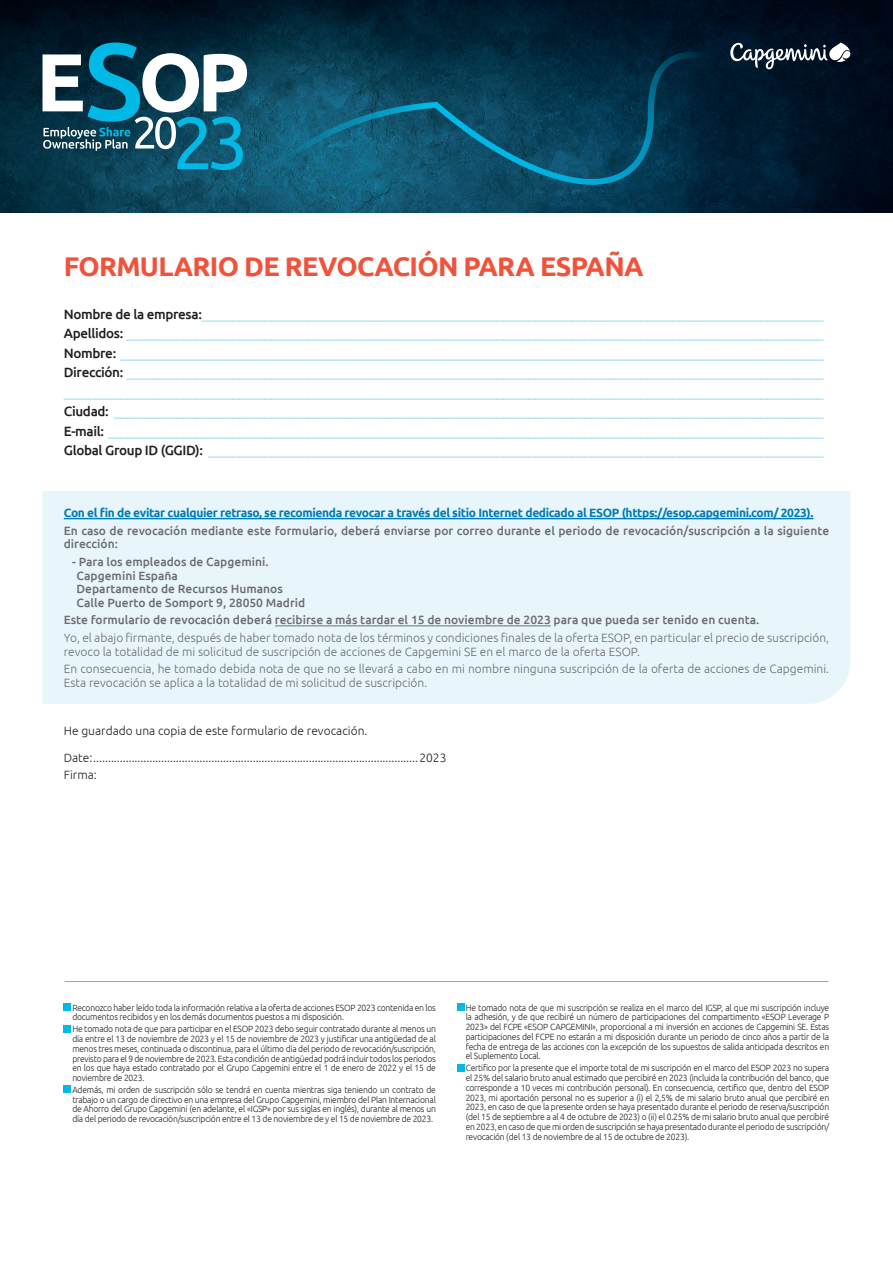
<style>
.page{position:relative;width:893px;height:1263px;background:#fff}
.page>*{position:absolute;margin:0;border:0;box-sizing:border-box;transform-origin:0 0}
.t1{font:700 27px "Ubuntu";letter-spacing:-.025em;color:#f0523c}
.t2{font:300 13.5px "Ubuntu";color:#8ed7f2}
.t3{font:300 12px/13.5px "Ubuntu";color:#6c6d70}
.t4{font:500 12px/13.5px "Ubuntu";color:#6c6d70}
.t5{font:300 12px "Ubuntu";color:#231f20}
.t6{font:700 12px "Ubuntu";letter-spacing:-.03em;color:#007cb6}
.t7{font:300 9px/9.8px "Ubuntu";letter-spacing:-.025em;color:#231f20;text-align:justify;scale:.95 1}
.s1{font-weight:500;color:#231f20}
</style>
<div class="page">
<img style="left:0;top:0;width:893px;height:213px">
<svg style="left:43px;top:43px;width:204px;height:127px"></svg>
<svg style="left:247px;top:52px;width:437px;height:144px;background:#0b4c65"></svg>
<svg style="left:730px;top:43px;width:120px;height:26px"></svg>
<div style="left:43px;top:491px;width:807px;height:213px;background:#e8f6fc"></div>
<hr style="left:64px;top:518px;width:749px;height:1px;background:#007cb6">
<hr style="left:275px;top:626px;width:276px;height:1px;background:#6c6d70">
<hr style="left:65px;top:981px;width:763px;height:1px;background:#7baed5">
<div style="left:64px;top:1003px;width:7px;height:7px;background:#00b9e7"></div>
<div style="left:64px;top:1025px;width:7px;height:7px;background:#00b9e7"></div>
<div style="left:64px;top:1086px;width:7px;height:7px;background:#00b9e7"></div>
<div style="left:457px;top:1003px;width:7px;height:7px;background:#00b9e7"></div>
<div style="left:457px;top:1064px;width:7px;height:7px;background:#00b9e7"></div>
<p class="t1" style="left:64px;top:250px;width:581px">FORMULARIO DE REVOCACIÓN PARA ESPAÑA</p>
<p class="t2" style="left:64px;top:306px;width:761px"><span class="s1">Nombre de la empresa:</span>___________________________________________________________________________________________________</p>
<p class="t2" style="left:64px;top:325px;width:761px"><span class="s1">Apellidos:</span> _______________________________________________________________________________________________________________</p>
<p class="t2" style="left:64px;top:345px;width:761px"><span class="s1">Nombre:</span> ________________________________________________________________________________________________________________</p>
<p class="t2" style="left:64px;top:364px;width:761px"><span class="s1">Dirección:</span> _______________________________________________________________________________________________________________</p>
<p class="t2" style="left:64px;top:384px;width:761px">_________________________________________________________________________________________________________________________</p>
<p class="t2" style="left:64px;top:403px;width:761px"><span class="s1">Ciudad:</span> _________________________________________________________________________________________________________________</p>
<p class="t2" style="left:64px;top:423px;width:761px"><span class="s1">E-mail:</span> __________________________________________________________________________________________________________________</p>
<p class="t2" style="left:64px;top:442px;width:761px"><span class="s1">Global Group ID (GGID):</span> __________________________________________________________________________________________________</p>
<p class="t6" style="left:64px;top:506px;width:751px">Con el fin de evitar cualquier retraso, se recomienda revocar a través del sitio Internet dedicado al ESOP (https://esop.capgemini.com/ 2023).</p>
<p class="t4" style="left:64px;top:523px;width:767px">En caso de revocación mediante este formulario, deberá enviarse por correo durante el periodo de revocación/suscripción a la siguiente dirección:</p>
<p class="t4" style="left:72px;top:555px;width:198px">- Para los empleados de Capgemini.</p>
<p class="t4" style="left:77px;top:568px;width:103px">Capgemini España</p>
<p class="t4" style="left:77px;top:582px;width:208px">Departamento de Recursos Humanos</p>
<p class="t4" style="left:77px;top:595px;width:230px">Calle Puerto de Somport 9, 28050 Madrid</p>
<p class="t4" style="left:64px;top:613px;width:697px">Este formulario de revocación deberá recibirse a más tardar el 15 de noviembre de 2023 para que pueda ser tenido en cuenta.</p>
<p class="t3" style="left:64px;top:631px;width:767px">Yo, el abajo firmante, después de haber tomado nota de los términos y condiciones finales de la oferta ESOP, en particular el precio de suscripción, revoco la totalidad de mi solicitud de suscripción de acciones de Capgemini SE en el marco de la oferta ESOP.</p>
<p class="t3" style="left:64px;top:662px;width:767px">En consecuencia, he tomado debida nota de que no se llevará a cabo en mi nombre ninguna suscripción de la oferta de acciones de Capgemini.<br>Esta revocación se aplica a la totalidad de mi solicitud de suscripción.</p>
<p class="t5" style="left:64px;top:723px;width:305px">He guardado una copia de este formulario de revocación.</p>
<p class="t5" style="left:64px;top:750px;width:384px">Date:..............................................................................................................2023</p>
<p class="t5" style="left:64px;top:768px;width:34px">Firma:</p>
<p class="t7" style="left:72px;top:1002px;width:384px">Reconozco haber leído toda la información relativa a la oferta de acciones ESOP 2023 contenida en los documentos recibidos y en los demás documentos puestos a mi disposición.</p>
<p class="t7" style="left:72px;top:1024px;width:384px">He tomado nota de que para participar en el ESOP 2023 debo seguir contratado durante al menos un día entre el 13 de noviembre de 2023 y el 15 de noviembre de 2023 y justificar una antigüedad de al menos tres meses, continuada o discontinua, para el último día del periodo de revocación/suscripción, previsto para el 9 de noviembre de 2023. Esta condición de antigüedad podrá incluir todos los periodos en los que haya estado contratado por el Grupo Capgemini entre el 1 de enero de 2022 y el 15 de noviembre de 2023.</p>
<p class="t7" style="left:72px;top:1084px;width:384px">Además, mi orden de suscripción sólo se tendrá en cuenta mientras siga teniendo un contrato de trabajo o un cargo de directivo en una empresa del Grupo Capgemini, miembro del Plan Internacional de Ahorro del Grupo Capgemini (en adelante, el «IGSP» por sus siglas en inglés), durante al menos un día del periodo de revocación/suscripción entre el 13 de noviembre de y el 15 de noviembre de 2023.</p>
<p class="t7" style="left:466px;top:1002px;width:384px">He tomado nota de que mi suscripción se realiza en el marco del IGSP, al que mi suscripción incluye la adhesión, y de que recibiré un número de participaciones del compartimento «ESOP Leverage P 2023» del FCPE «ESOP CAPGEMINI», proporcional a mi inversión en acciones de Capgemini SE. Estas participaciones del FCPE no estarán a mi disposición durante un periodo de cinco años a partir de la fecha de entrega de las acciones con la excepción de los supuestos de salida anticipada descritos en el Suplemento Local.</p>
<p class="t7" style="left:466px;top:1063px;width:384px">Certifico por la presente que el importe total de mi suscripción en el marco del ESOP 2023 no supera el 25% del salario bruto anual estimado que percibiré en 2023 (incluida la contribución del banco, que corresponde a 10 veces mi contribución personal). En consecuencia, certifico que, dentro del ESOP 2023, mi aportación personal no es superior a (i) el 2,5% de mi salario bruto anual que percibiré en 2023, en caso de que la presente orden se haya presentado durante el periodo de reserva/suscripción (del 15 de septiembre a al 4 de octubre de 2023) o (ii) el 0.25% de mi salario bruto anual que percibiré en 2023, en caso de que mi orden de suscripción se haya presentado durante el periodo de suscripción/ revocación (del 13 de noviembre de al 15 de octubre de 2023).</p>
</div>
